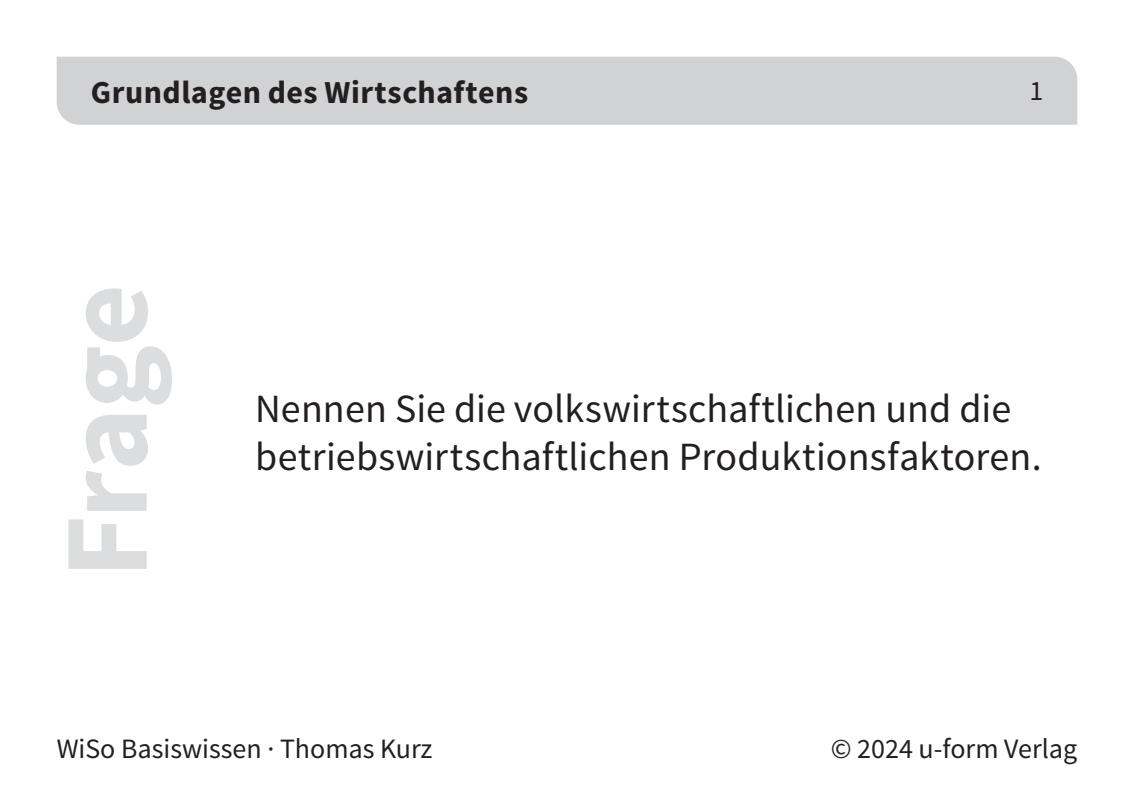
<style>
.page{position:relative;width:1134px;height:794px;background:#fff}
.page>*{position:absolute;margin:0;border:0;box-sizing:border-box;transform-origin:0 0}
.t1{font:700 120px "Source Sans Pro";letter-spacing:-.01em;color:#dcdddf}
.t2{font:40px/48px "Source Sans Pro";letter-spacing:.005em;color:#231f20}
.t3{font:700 32px "Source Sans Pro";letter-spacing:.015em;color:#231f20}
.t4{font:28px "Source Sans Pro";color:#231f20}
</style>
<div class="page">
<div style="left:57px;top:57px;width:1020px;height:68px;background:#d1d2d4"></div>
<p class="t3" style="left:91px;top:72px;width:439px">Grundlagen des Wirtschaftens</p>
<p class="t4" style="left:1029px;top:73px;width:15px">1</p>
<h1 class="t1" style="left:30px;top:578px;width:295px;rotate:-90deg">Frage</h1>
<p class="t2" style="left:255px;top:385px;width:788px">Nennen Sie die volkswirtschaftlichen und die betriebswirtschaftlichen Produktionsfaktoren.</p>
<p class="t4" style="left:57px;top:731px;width:377px">WiSo Basiswissen · Thomas Kurz</p>
<p class="t4" style="left:831px;top:731px;width:248px">© 2024 u-form Verlag</p>
</div>
